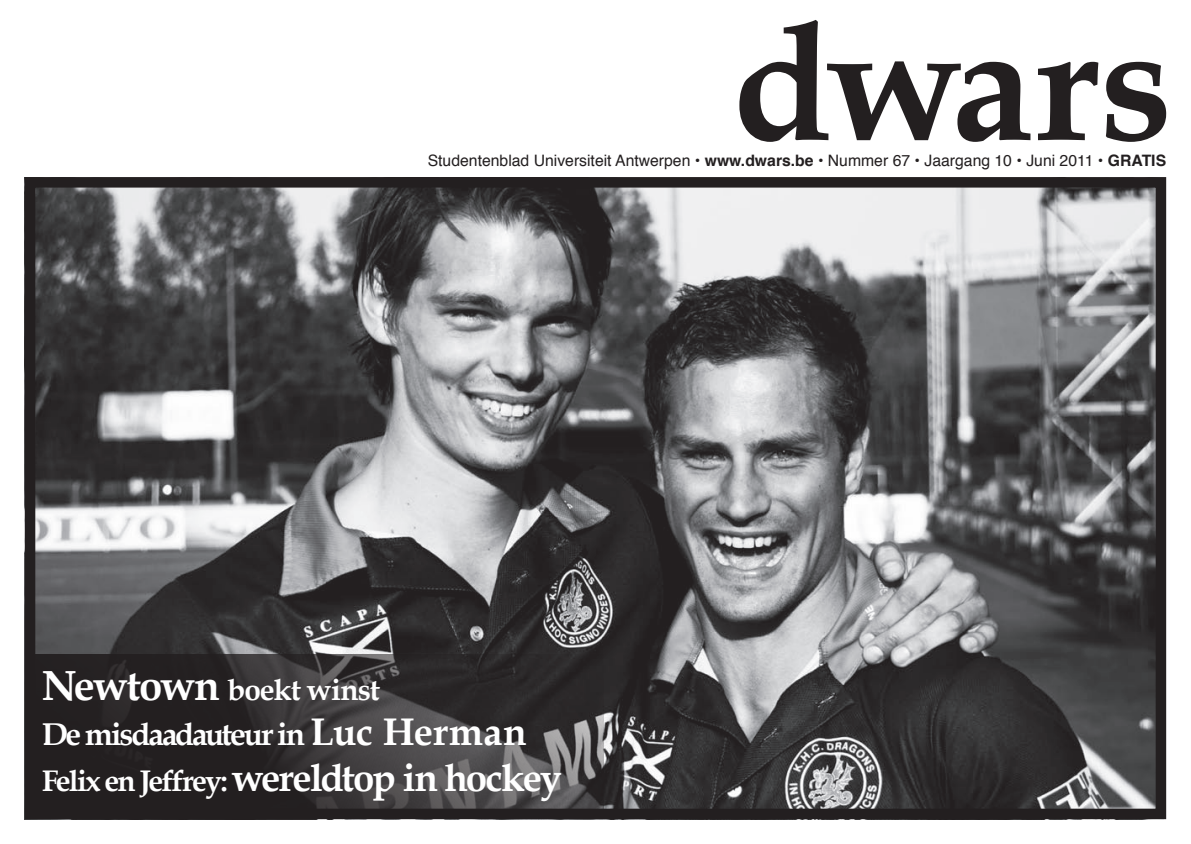
<style>
.page{position:relative;width:1191px;height:844px;background:#fff}
.page>*{position:absolute;margin:0;border:0;box-sizing:border-box;transform-origin:0 0}
.t1{font:700 38.5px "Book Antiqua";letter-spacing:-.045em;color:#fff}
.t2{font:700 31.5px "Book Antiqua";letter-spacing:-.065em;color:#fff}
.t3{font:700 29.75px "Book Antiqua";letter-spacing:-.03em;color:#fff}
.t4{font:15.75px "Helvetica";color:#231f20}
.s1{font-weight:700}
.s2{font-size:42px}
.s3{font-size:38.5px}
.s4{font-size:29.75px}
</style>
<div class="page">
<img style="left:36px;top:188px;width:1119px;height:620px">
<div style="left:25px;top:177px;width:1141px;height:642px;border:10px solid #231f20"></div>
<svg style="left:739px;top:20px;width:291px;height:122px"></svg>
<svg style="left:1038px;top:62px;width:60px;height:78px"></svg>
<svg style="left:1106px;top:62px;width:60px;height:80px"></svg>
<svg style="left:33px;top:654px;width:571px;height:158px;background:#363334"></svg>
<p class="t4" style="left:428px;top:148px;width:740px">Studentenblad Universiteit Antwerpen • <span class="s1">www.dwars.be</span> • Nummer 67 • Jaargang 10 • Juni 2011 • <span class="s1">GRATIS</span></p>
<h3 class="t3" style="left:42px;top:672px;width:340px"><span class="s2">Newtown</span> boekt winst</h3>
<h2 class="t2" style="left:42px;top:716px;width:486px">De misdaadauteur in <span class="s3">Luc Herman</span></h2>
<h1 class="t1" style="left:42px;top:755px;width:521px"><span class="s4">Felix en Jeffrey:</span> wereldtop in hockey</h1>
</div>
